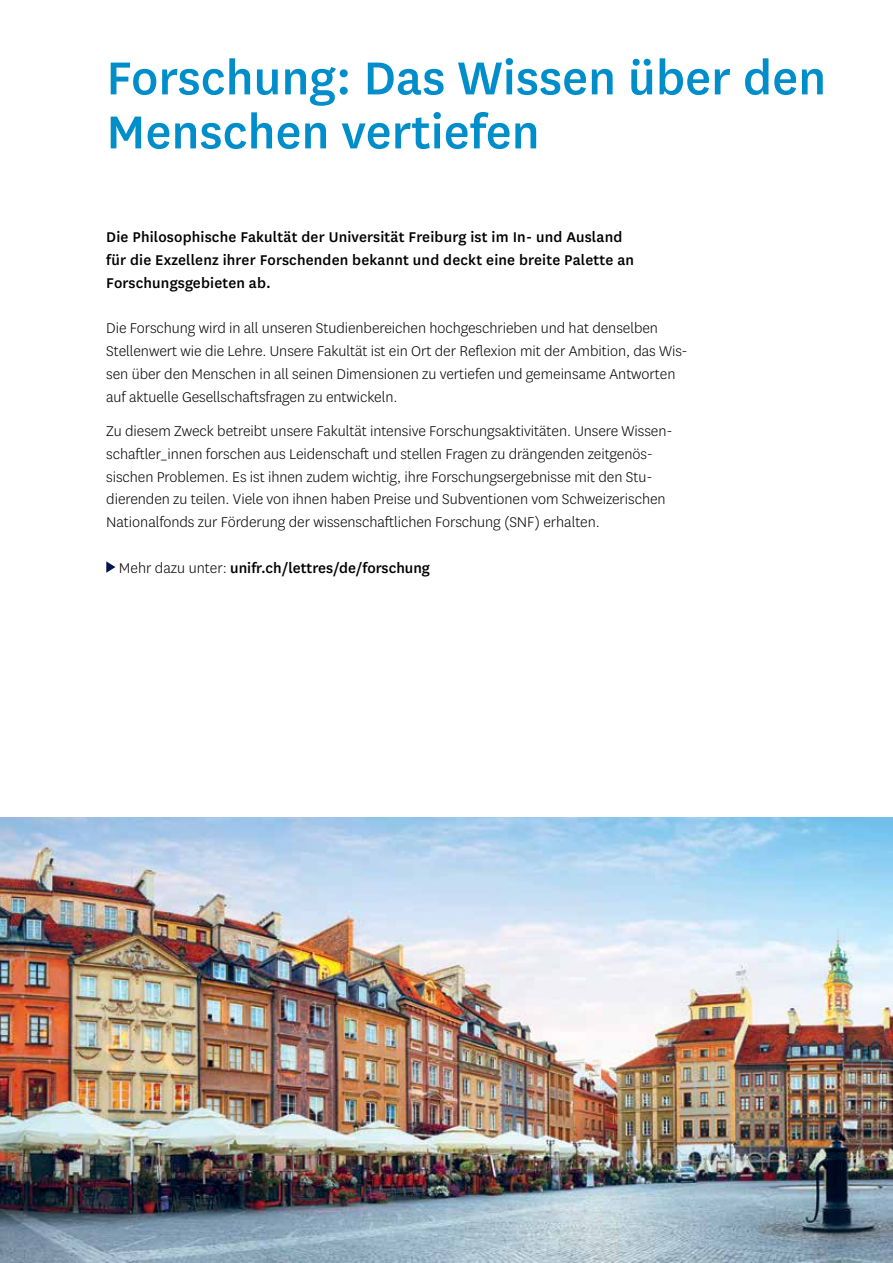
<style>
.page{position:relative;width:893px;height:1263px;background:#fff}
.page>*{position:absolute;margin:0;border:0;box-sizing:border-box;transform-origin:0 0}
.t1{font:500 54px/54px "National Uni Fr";color:#008ecb}
.t2{font:300 16.5px/22.8px "National Uni Fr";letter-spacing:-.005em;color:#000}
.t3{font:500 16.5px/22.8px "National Uni Fr";letter-spacing:.01em;color:#000}
.s1{font-weight:300}
</style>
<div class="page">
<img style="left:0;top:818px;width:893px;height:445px">
<svg style="left:106px;top:561px;width:9px;height:12px"></svg>
<h1 class="t1" style="left:106px;top:48px;width:721px">Forschung: Das Wissen über den<br>Menschen vertiefen</h1>
<p class="t3" style="left:106px;top:225px;width:529px">Die Philosophische Fakultät der Universität Freiburg ist im In- und Ausland für die Exzellenz ihrer Forschenden bekannt und deckt eine breite Palette an<br>Forschungsgebieten ab.</p>
<p class="t2" style="left:106px;top:316px;width:583px">Die Forschung wird in all unseren Studienbereichen hochgeschrieben und hat denselben Stellenwert wie die Lehre. Unsere Fakultät ist ein Ort der Reflexion mit der Ambition, das Wis&shy;sen über den Menschen in all seinen Dimensionen zu vertiefen und gemeinsame Antworten auf aktuelle Gesellschaftsfragen zu entwickeln.</p>
<p class="t2" style="left:106px;top:419px;width:568px">Zu diesem Zweck betreibt unsere Fakultät intensive Forschungsaktivitäten. Unsere Wissen&shy;schaftler_innen forschen aus Leidenschaft und stellen Fragen zu drängenden zeitgenös&shy;sischen Problemen. Es ist ihnen zudem wichtig, ihre Forschungsergebnisse mit den Stu&shy;dierenden zu teilen. Viele von ihnen haben Preise und Subventionen vom Schweizerischen Nationalfonds zur Förderung der wissenschaftlichen Forschung (SNF) erhalten.</p>
<p class="t3" style="left:119px;top:555px;width:313px"><span class="s1">Mehr dazu unter:</span> unifr.ch/lettres/de/forschung</p>
</div>
